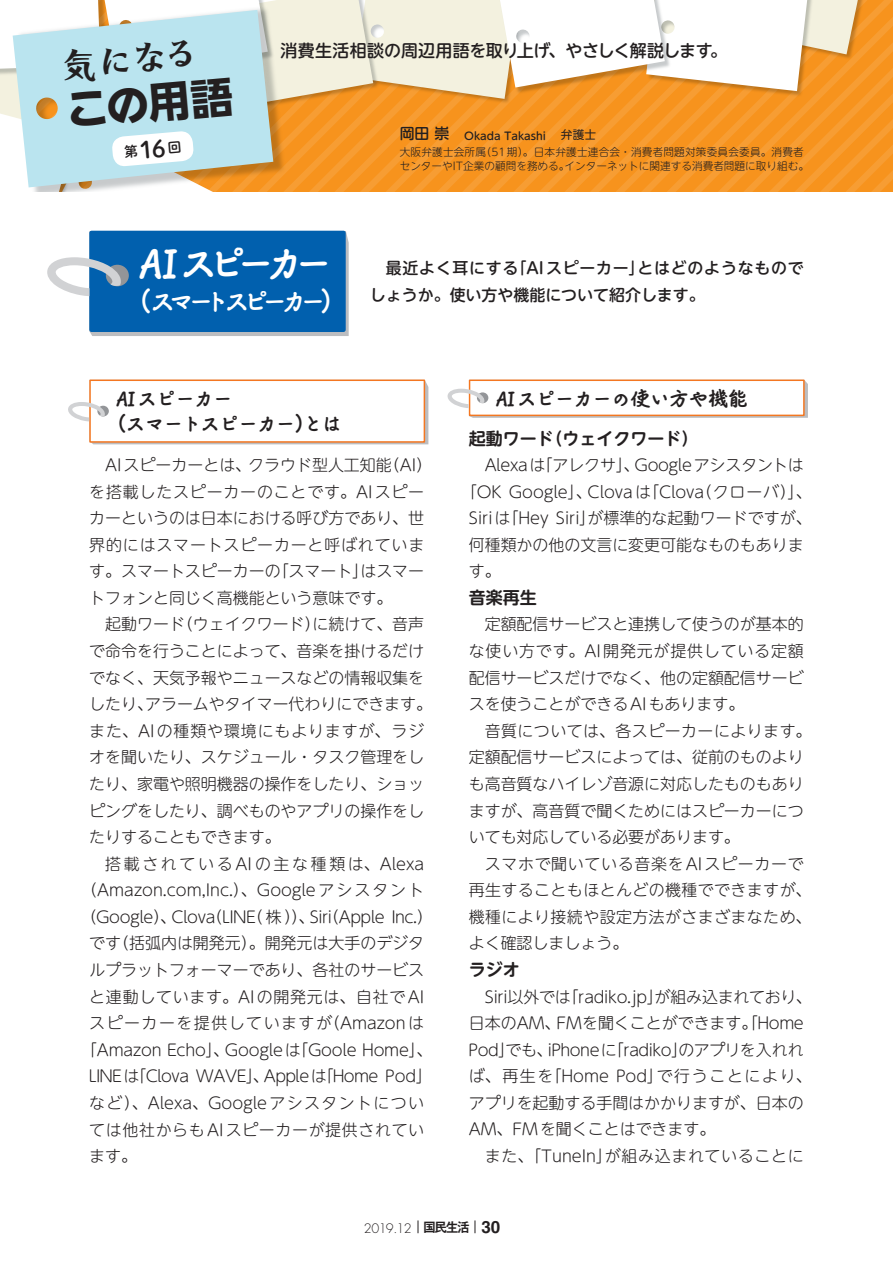
<style>
.page{position:relative;width:893px;height:1263px;background:#fff}
.page>*{position:absolute;margin:0;border:0;box-sizing:border-box;transform-origin:0 0}
.t1{font:700 42.45px "Wanpaku GN Std";color:#231f20}
.t2{font:40.35px "Kafu Marker Std B";letter-spacing:-.285em;color:#fff}
.t3{font:700 36.15px "Moaria Std";color:#231f20}
.t4{font:26.55px "Kafu Marker Std B";letter-spacing:-.28em;color:#fff}
.t5{font:20.25px/24.5px "Kafu Marker Std B";letter-spacing:-.055em;color:#231f20}
.t6{font:500 16.95px "UD Shin M Go Pro";letter-spacing:-.02em;color:#231f20}
.t7{font:700 16.95px "UD Shin M Go Pro De";color:#231f20}
.t8{font:300 15.9px/26.5px "UD Shin M Go Pro";color:#231f20}
.t9{font:300 15.9px/26.5px "UD Shin M Go Pro";letter-spacing:.025em;color:#231f20}
.t10{font:300 15.9px "UD Shin M Go Pro";letter-spacing:.045em;color:#231f20}
.t11{font:500 15.9px/26.5px "UD Shin M Go Pro";letter-spacing:.045em;color:#231f20}
.t12{font:300 15.9px "UD Shin M Go Pro";letter-spacing:-.025em;color:#231f20}
.t13{font:300 15.9px "UD Shin M Go Pro";letter-spacing:-.035em;color:#231f20}
.t14{font:300 15.9px "UD Shin M Go Pro";letter-spacing:.095em;color:#231f20}
.t15{font:300 15.9px "UD Shin M Go Pro";letter-spacing:.165em;color:#231f20}
.t16{font:300 15.9px "UD Shin M Go Pro";letter-spacing:.04em;color:#231f20}
.t17{font:300 12.75px "Futura Std";letter-spacing:-.055em;color:#231f20}
.t18{font:11.7px "UD Shin M Go Pro";color:#231f20}
.t19{font:300 10.65px/13.8px "UD Shin M Go Pro";color:#231f20}
.t20{font:500 10.65px "UD Shin M Go Pro";color:#231f20}
.s1{font-family:"UD Shin Go Pro"}
.s2{font-size:14.85px}
.s3{font-family:"Gothic MB101 Pro De";font-weight:700}
.s4{font-family:"Helvetica LT Std";font-weight:700;font-size:16.95px}
</style>
<div class="page">
<svg style="left:418px;top:1220px;width:1px;height:13px"></svg>
<svg style="left:475px;top:1220px;width:1px;height:13px"></svg>
<svg style="left:68px;top:380px;width:360px;height:64px"></svg>
<div style="left:469px;top:379px;width:336px;height:37px;background:#f3ba92"></div>
<svg style="left:447px;top:380px;width:361px;height:38px;background:#f9f1eb"></svg>
<svg style="left:47px;top:231px;width:302px;height:105px;background:#2e7ab9"></svg>
<svg style="left:0;top:0;width:893px;height:191px"></svg>
<h3 class="t3" style="left:64px;top:30px;width:138px;rotate:3deg">気になる</h3>
<h1 class="t1" style="left:64px;top:79px;width:169px;rotate:-5deg">この<span class="s1">用語</span></h1>
<p class="t6" style="left:281px;top:37px;width:448px">消費生活相談の周辺用語を取り上げ、やさしく解説します。</p>
<p class="t20" style="left:400px;top:127px;width:148px"><span class="s2">岡田 崇</span> Okada Takashi</p>
<p class="t18" style="left:561px;top:125px;width:37px">弁護士</p>
<p class="t19" style="left:400px;top:145px;width:411px">大阪弁護士会所属（51期）。日本弁護士連合会・消費者問題対策委員会委員。消費者センターやIT企業の顧問を務める。インターネットに関連する消費者問題に取り組む。</p>
<h2 class="t2" style="left:140px;top:229px;width:195px">AI スピーカー</h2>
<h3 class="t4" style="left:125px;top:279px;width:224px">（スマートスピーカー）</h3>
<p class="t11" style="left:370px;top:254px;width:435px;text-indent:16px">最近よく耳にする「AIスピーカー」とはどのようなものでしょうか。使い方や機能について紹介します。</p>
<p class="t5" style="left:106px;top:385px;width:237px;text-indent:11px">AIスピーカー<br>（スマートスピーカー）とは</p>
<p class="t8" style="left:89px;top:451px;width:344px;text-indent:16px">AIスピーカーとは、クラウド型人工知能（AI）を搭載したスピーカーのことです。AIスピーカーというのは日本における呼び方であり、世界的にはスマートスピーカーと呼ばれています。スマートスピーカーの「スマート」はスマートフォンと同じく高機能という意味です。</p>
<p class="t8" style="left:89px;top:610px;width:344px;text-indent:16px">起動ワード（ウェイクワード）に続けて、音声で命令を行うことによって、音楽を掛けるだけでなく、天気予報やニュースなどの情報収集をしたり、アラームやタイマー代わりにできます。また、AIの種類や環境にもよりますが、ラジオを聞いたり、スケジュール・タスク管理をしたり、家電や照明機器の操作をしたり、ショッピングをしたり、調べものやアプリの操作をしたりすることもできます。</p>
<p class="t15" style="left:105px;top:851px;width:320px">搭載されているAIの主な種類は、Alexa</p>
<p class="t8" style="left:81px;top:876px;width:344px">（Amazon.com,Inc.）、Google アシスタント</p>
<p class="t12" style="left:81px;top:904px;width:354px">（Google）、Clova（LINE（株））、Siri（Apple Inc.）</p>
<p class="t8" style="left:89px;top:929px;width:336px">です（括弧内は開発元）。開発元は大手のデジタ</p>
<p class="t8" style="left:89px;top:956px;width:336px">ルプラットフォーマーであり、各社のサービス</p>
<p class="t10" style="left:89px;top:984px;width:336px">と連動しています。AIの開発元は、自社でAI</p>
<p class="t14" style="left:89px;top:1010px;width:336px">スピーカーを提供していますが（Amazonは</p>
<p class="t8" style="left:81px;top:1036px;width:353px">「Amazon Echo」、Googleは「Goole Home」、</p>
<p class="t13" style="left:89px;top:1063px;width:345px">LINEは「Clova WAVE」、Appleは「Home Pod」</p>
<p class="t10" style="left:89px;top:1090px;width:336px">など）、Alexa、Google アシスタントについ</p>
<p class="t16" style="left:89px;top:1117px;width:336px">ては他社からもAIスピーカーが提供されてい</p>
<p class="t8" style="left:89px;top:1142px;width:49px">ます。</p>
<p class="t5" style="left:496px;top:385px;width:253px">AIスピーカーの使い方や機能</p>
<p class="t7" style="left:469px;top:424px;width:231px">起動ワード（ウェイクワード）</p>
<p class="t8" style="left:485px;top:451px;width:321px">Alexaは「アレクサ」、Googleアシスタントは</p>
<p class="t8" style="left:461px;top:477px;width:352px">「OK Google」、Clovaは「Clova（クローバ）」、</p>
<p class="t8" style="left:469px;top:504px;width:344px">Siriは「Hey Siri」が標準的な起動ワードですが、</p>
<p class="t8" style="left:469px;top:531px;width:336px">何種類かの他の文言に変更可能なものもありま</p>
<p class="t8" style="left:469px;top:557px;width:33px">す。</p>
<p class="t7" style="left:469px;top:584px;width:70px">音楽再生</p>
<p class="t8" style="left:469px;top:610px;width:336px;text-align:justify;text-indent:16px">定額配信サービスと連携して使うのが基本的な使い方です。AI開発元が提供している定額配信サービスだけでなく、他の定額配信サービスを使うことができるAIもあります。</p>
<p class="t8" style="left:469px;top:717px;width:344px;text-indent:16px">音質については、各スピーカーによります。定額配信サービスによっては、従前のものよりも高音質なハイレゾ音源に対応したものもありますが、高音質で聞くためにはスピーカーについても対応している必要があります。</p>
<p class="t9" style="left:469px;top:849px;width:344px;text-indent:16px">スマホで聞いている音楽をAIスピーカーで再生することもほとんどの機種でできますが、機種により接続や設定方法がさまざまなため、よく確認しましょう。</p>
<p class="t7" style="left:469px;top:956px;width:53px">ラジオ</p>
<p class="t8" style="left:469px;top:982px;width:345px;text-indent:16px">Siri以外では「radiko.jp」が組み込まれており、日本のAM、FMを聞くことができます。「Home<br>Pod」でも、iPhoneに「radiko」のアプリを入れれば、再生を「Home Pod」で行うことにより、アプリを起動する手間はかかりますが、日本の<br>AM、FMを聞くことはできます。</p>
<p class="t10" style="left:485px;top:1143px;width:320px">また、「TuneIn」が組み込まれていることに</p>
<p class="t17" style="left:364px;top:1221px;width:138px">2019.12 <span class="s3">国民生活</span> <span class="s4">30</span></p>
</div>
